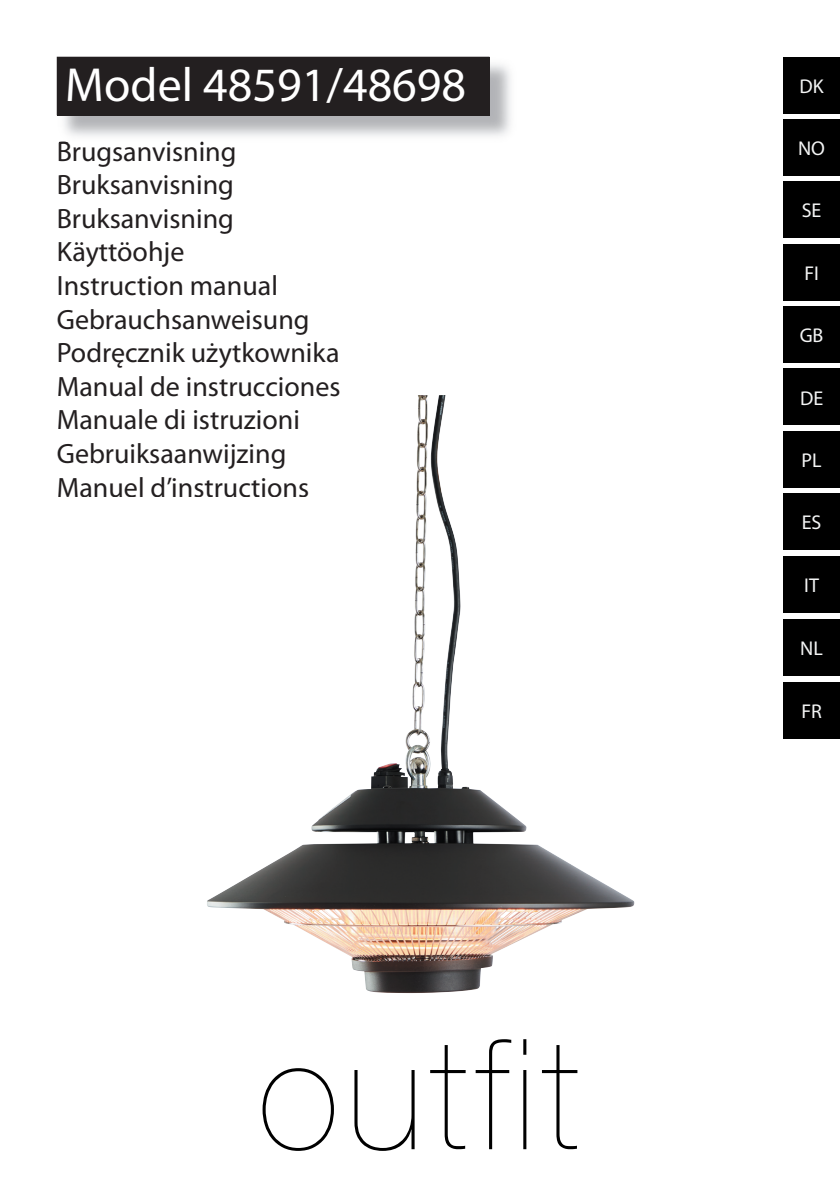
<style>
.page{position:relative;width:840px;height:1191px;background:#fff}
.page>*{position:absolute;margin:0;border:0;box-sizing:border-box;transform-origin:0 0}
.t1{font:48px "Myriad Pro";color:#fff}
.t2{font:28px/33.6px "Myriad Pro";color:#231f20}
.t3{font:20px "Myriad Pro";color:#f4f5f5}
</style>
<div class="page">
<div style="left:782px;top:57px;width:57px;height:56px;background:#000"></div>
<div style="left:782px;top:119px;width:57px;height:57px;background:#000"></div>
<div style="left:782px;top:181px;width:57px;height:57px;background:#000"></div>
<div style="left:782px;top:244px;width:57px;height:56px;background:#000"></div>
<div style="left:782px;top:306px;width:57px;height:57px;background:#000"></div>
<div style="left:782px;top:369px;width:57px;height:56px;background:#000"></div>
<div style="left:782px;top:556px;width:57px;height:56px;background:#000"></div>
<div style="left:782px;top:431px;width:57px;height:57px;background:#000"></div>
<div style="left:782px;top:682px;width:57px;height:56px;background:#000"></div>
<div style="left:782px;top:619px;width:57px;height:57px;background:#000"></div>
<div style="left:782px;top:493px;width:57px;height:57px;background:#000"></div>
<svg style="left:262px;top:1039px;width:315px;height:111px"></svg>
<img style="left:58px;top:58px;width:453px;height:78px">
<img style="left:59px;top:141px;width:144px;height:1px">
<div style="left:58px;top:58px;width:431px;height:57px;background:#231f20"></div>
<img style="left:207px;top:395px;width:427px;height:598px">
<h1 class="t1" style="left:65px;top:56px;width:402px">Model 48591/48698</h1>
<p class="t2" style="left:57px;top:134px;width:285px">Brugsanvisning<br>Bruksanvisning<br>Bruksanvisning<br>Käyttöohje<br>Instruction manual<br>Gebrauchsanweisung<br>Podręcznik użytkownika<br>Manual de instrucciones<br>Manuale di istruzioni<br>Gebruiksaanwijzing<br>Manuel d’instructions</p>
<p class="t3" style="left:799px;top:73px;width:26px">DK</p>
<p class="t3" style="left:797px;top:136px;width:28px">NO</p>
<p class="t3" style="left:801px;top:198px;width:21px">SE</p>
<p class="t3" style="left:803px;top:261px;width:16px">FI</p>
<p class="t3" style="left:799px;top:323px;width:25px">GB</p>
<p class="t3" style="left:799px;top:385px;width:25px">DE</p>
<p class="t3" style="left:801px;top:448px;width:22px">PL</p>
<p class="t3" style="left:801px;top:510px;width:21px">ES</p>
<p class="t3" style="left:803px;top:572px;width:16px">IT</p>
<p class="t3" style="left:799px;top:636px;width:24px">NL</p>
<p class="t3" style="left:800px;top:699px;width:22px">FR</p>
</div>
